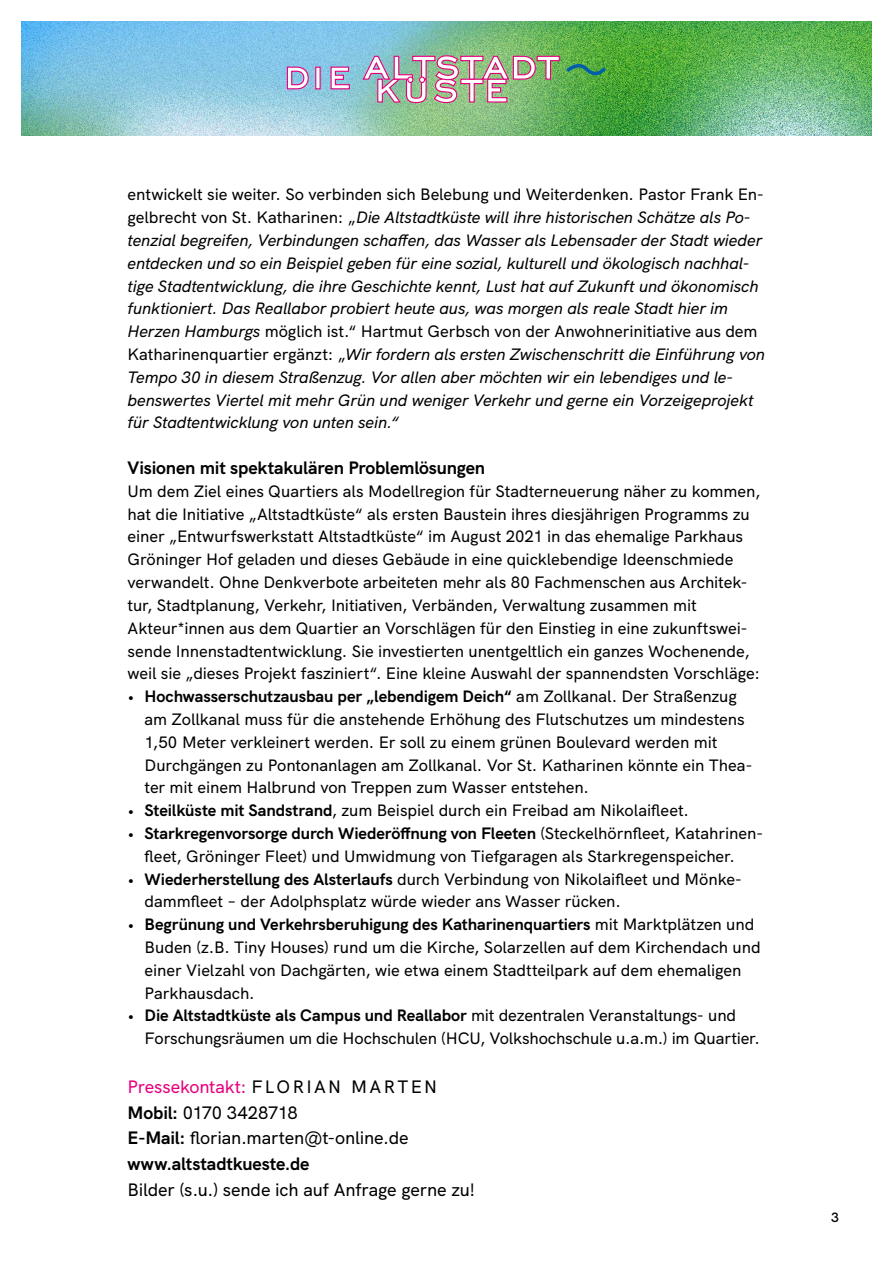
<style>
.page{position:relative;width:893px;height:1263px;background:#fff}
.page>*{position:absolute;margin:0;border:0;box-sizing:border-box;transform-origin:0 0}
.t1{font:500 18px/25.8px "HK Grotesk";letter-spacing:-.01em;color:#000}
.t2{font:700 18px "HK Grotesk";letter-spacing:-.01em;color:#000}
.t3{font:500 16.5px/22.8px "HK Grotesk";letter-spacing:-.005em;color:#000}
.t4{font:italic 500 16.5px/22.8px "HK Grotesk";letter-spacing:-.005em;color:#000}
.t5{font:600 13.5px "HK Grotesk";color:#000}
.s1{font-style:normal}
.s2{font-weight:400}
.s3{font-weight:700}
.s4{color:#e6007d}
</style>
<div class="page">
<svg style="left:84px;top:135px;width:118px;height:1px"></svg>
<svg style="left:431px;top:135px;width:118px;height:1px"></svg>
<img style="left:21px;top:21px;width:851px;height:114px">
<svg style="left:286px;top:66px;width:64px;height:24px"></svg>
<img style="left:362px;top:55px;width:248px;height:49px">
<div style="left:419px;top:76px;width:6px;height:7px;border:1px solid #e6007d;border-radius:50%"></div>
<p class="t4" style="left:128px;top:182px;width:639px"><span class="s1">entwickelt sie weiter. So verbinden sich Belebung und Weiterdenken. Pastor Frank En&shy;gelbrecht von St. Katharinen: „</span>Die Altstadtküste will ihre historischen Schätze als Po&shy;tenzial begreifen, Verbindungen schaffen, das Wasser als Lebensader der Stadt wieder entdecken und so ein Beispiel geben für eine sozial, kulturell und ökologisch nachhal&shy;tige Stadtentwicklung, die ihre Geschichte kennt, Lust hat auf Zukunft und ökonomisch funktioniert. Das Reallabor probiert heute aus, was morgen als reale Stadt hier im Herzen Hamburgs <span class="s1">möglich ist.“ Hartmut Gerbsch von der Anwohnerinitiative aus dem Katharinenquartier ergänzt: „</span>Wir fordern als ersten Zwischenschritt die Einführung von Tempo 30 in diesem Straßenzug. Vor allen aber möchten wir ein lebendiges und le&shy;benswertes Viertel mit mehr Grün und weniger Verkehr und gerne ein Vorzeigeprojekt für Stadtentwicklung von unten sein.“</p>
<p class="t2" style="left:128px;top:454px;width:359px">Visionen mit spektakulären Problemlösungen</p>
<p class="t3" style="left:128px;top:478px;width:634px">Um dem Ziel eines Quartiers als Modellregion für Stadterneuerung näher zu kommen, hat die Initiative „Altstadtküste“ als ersten Baustein ihres diesjährigen Programms zu einer „Entwurfswerkstatt Altstadtküste“ im August 2021 in das ehemalige Parkhaus Gröninger Hof geladen und dieses Gebäude in eine quicklebendige Ideenschmiede verwandelt. Ohne Denkverbote arbeiteten mehr als 80 Fachmenschen aus Architek&shy;tur, Stadtplanung, Verkehr, Initiativen, Verbänden, Verwaltung zusammen mit Akteur*innen aus dem Quartier an Vorschlägen für den Einstieg in eine zukunftswei&shy;sende Innenstadtentwicklung. Sie investierten unentgeltlich ein ganzes Wochenende, weil sie „dieses Projekt fasziniert“. Eine kleine Auswahl der spannendsten Vorschläge:</p>
<p class="t3" style="left:145px;top:683px;width:609px;text-indent:-17px"><span class="s2">•</span> <span class="s3">Hochwasserschutzausbau per „lebendigem Deich“</span> am Zollkanal. Der Straßenzug am Zollkanal muss für die anstehende Erhöhung des Flutschutzes um mindestens 1,50 Meter verkleinert werden. Er soll zu einem grünen Boulevard werden mit Durchgängen zu Pontonanlagen am Zollkanal. Vor St. Katharinen könnte ein Thea&shy;ter mit einem Halbrund von Treppen zum Wasser entstehen.</p>
<p class="t3" style="left:128px;top:797px;width:563px"><span class="s2">•</span> <span class="s3">Steilküste mit Sandstrand</span>, zum Beispiel durch ein Freibad am Nikolaifleet.</p>
<p class="t3" style="left:145px;top:820px;width:620px;text-indent:-17px"><span class="s2">•</span> <span class="s3">Starkregenvorsorge durch Wiederöffnung von Fleeten</span> (Steckelhörnfleet, Katahrinen&shy;fleet, Gröninger Fleet) und Umwidmung von Tiefgaragen als Starkregenspeicher.</p>
<p class="t3" style="left:145px;top:866px;width:599px;text-indent:-17px"><span class="s2">•</span> <span class="s3">Wiederherstellung des Alsterlaufs</span> durch Verbindung von Nikolaifleet und Mönke&shy;dammfleet – der Adolphsplatz würde wieder ans Wasser rücken.</p>
<p class="t3" style="left:145px;top:911px;width:618px;text-indent:-17px"><span class="s2">•</span> <span class="s3">Begrünung und Verkehrsberuhigung des Katharinenquartiers</span> mit Marktplätzen und Buden (z.B. Tiny Houses) rund um die Kirche, Solarzellen auf dem Kirchendach und einer Vielzahl von Dachgärten, wie etwa einem Stadtteilpark auf dem ehemaligen Parkhausdach.</p>
<p class="t3" style="left:145px;top:1003px;width:617px;text-indent:-17px"><span class="s2">•</span> <span class="s3">Die Altstadtküste als Campus und Reallabor</span> mit dezentralen Veranstaltungs- und<br>Forschungsräumen um die Hochschulen (HCU, Volkshochschule u.a.m.) im Quartier.</p>
<p class="t1" style="left:128px;top:1072px;width:311px"><span class="s4">Pressekontakt:</span> FLORIAN MARTEN<br><span class="s3">Mobil:</span> 0170 3428718<br><span class="s3">E-Mail:</span> florian.marten@t-online.de <span class="s3">www.altstadtkueste.de</span></p>
<p class="t1" style="left:128px;top:1175px;width:349px">Bilder (s.u.) sende ich auf Anfrage gerne zu!</p>
<p class="t5" style="left:831px;top:1207px;width:9px">3</p>
</div>
